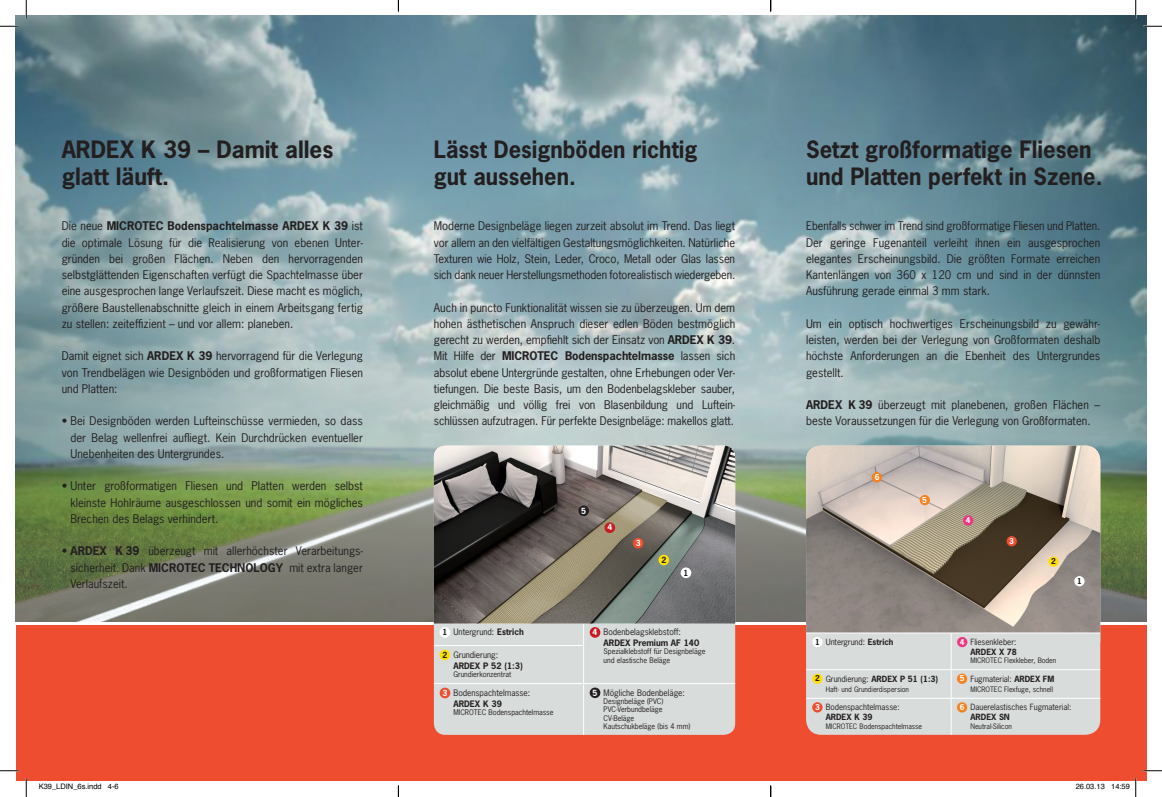
<style>
.page{position:relative;width:1162px;height:797px;background:#fff}
.page>*{position:absolute;margin:0;border:0;box-sizing:border-box;transform-origin:0 0}
.t1{font:700 22.5px/27.5px "News Gothic";color:#231f20}
.t2{font:11.25px/16.2px "News Gothic";color:#231f20;text-align:justify}
.t3{font:8.38px/10.5px "News Gothic";letter-spacing:-.005em;color:#231f20}
.t4{font:700 8.38px/10.5px "News Gothic";letter-spacing:-.005em;color:#231f20}
.t5{font:8.12px/10.1px "News Gothic";letter-spacing:-.005em;color:#231f20}
.t6{font:700 8.12px "News Gothic";letter-spacing:-.005em;color:#231f20}
.t7{font:700 8px "News Gothic";color:#fff}
.t8{font:700 8px "News Gothic";color:#231f20}
.t9{font:700 7.62px "News Gothic";color:#fff}
.t10{font:700 7.62px "News Gothic";color:#231f20}
.t11{font:7.5px "Helvetica";color:#000}
.t12{font:7.38px/8.4px "News Gothic";letter-spacing:-.005em;color:#231f20}
.t13{font:7.12px "News Gothic";letter-spacing:-.005em;color:#231f20}
.s1{font-weight:700}
.s2{font-weight:700;font-size:8px}
.s3{font-weight:700;font-size:8px;color:#fff}
.s4{font-size:8px}
.s5{font-weight:400}
.s6{font-weight:700;font-size:7.62px}
.s7{font-weight:700;font-size:7.62px;color:#fff}
.s8{font-size:7.62px}
</style>
<div class="page">
<img style="left:16px;top:16px;width:1130px;height:606px">
<div style="left:16px;top:625px;width:1130px;height:156px;background:#ef4d2f"></div>
<svg style="left:434px;top:445px;width:301px;height:290px;background:#a09e99"></svg>
<svg style="left:806px;top:445px;width:294px;height:289px;background:#b7b0a9"></svg>
<svg style="left:0;top:25px;width:19px;height:2px"></svg>
<svg style="left:1143px;top:25px;width:19px;height:2px"></svg>
<svg style="left:0;top:770px;width:19px;height:1px"></svg>
<svg style="left:1143px;top:770px;width:19px;height:1px"></svg>
<svg style="left:25px;top:0;width:2px;height:19px"></svg>
<svg style="left:25px;top:778px;width:2px;height:19px"></svg>
<svg style="left:1135px;top:0;width:1px;height:19px"></svg>
<svg style="left:1135px;top:778px;width:1px;height:19px"></svg>
<svg style="left:398px;top:785px;width:1px;height:12px"></svg>
<svg style="left:770px;top:785px;width:1px;height:12px"></svg>
<h1 class="t1" style="left:62px;top:135px;width:273px">ARDEX K 39 – Damit alles glatt läuft.</h1>
<h1 class="t1" style="left:434px;top:135px;width:265px">Lässt Designböden richtig gut aussehen.</h1>
<h1 class="t1" style="left:806px;top:135px;width:298px">Setzt großformatige Fliesen und Platten perfekt in Szene.</h1>
<p class="t2" style="left:434px;top:218px;width:303px">Moderne Designbeläge liegen zurzeit absolut im Trend. Das liegt vor allem an den vielfältigen Gestaltungsmöglichkeiten. Natürliche Texturen wie Holz, Stein, Leder, Croco, Metall oder Glas lassen sich dank neuer Herstellungsmethoden fotorealistisch wiedergeben.</p>
<p class="t2" style="left:434px;top:299px;width:303px">Auch in puncto Funktionalität wissen sie zu überzeugen. Um dem hohen ästhetischen Anspruch dieser edlen Böden bestmöglich gerecht zu werden, empfiehlt sich der Einsatz von <span class="s1">ARDEX K 39</span>.<br>Mit Hilfe der <span class="s1">MICROTEC Bodenspachtelmasse</span> lassen sich absolut ebene Untergründe gestalten, ohne Erhebungen oder Ver&shy;tiefungen. Die beste Basis, um den Bodenbelagskleber sauber, gleichmäßig und völlig frei von Blasenbildung und Luftein-- schlüssen aufzutragen. Für perfekte Designbeläge: makellos glatt.</p>
<p class="t2" style="left:806px;top:218px;width:296px">Ebenfalls schwer im Trend sind großformatige Fliesen und Platten.<br>Der geringe Fugenanteil verleiht ihnen ein ausgesprochen elegantes Erscheinungsbild. Die größten Formate erreichen Kantenlängen von 360 x 120 cm und sind in der dünnsten Ausführung gerade einmal 3 mm stark.</p>
<p class="t2" style="left:806px;top:315px;width:296px">Um ein optisch hochwertiges Erscheinungsbild zu gewähr&shy;leisten, werden bei der Verlegung von Großformaten deshalb höchste Anforderungen an die Ebenheit des Untergrundes gestellt.</p>
<p class="t2" style="left:806px;top:396px;width:296px"><span class="s1">ARDEX K 39</span> überzeugt mit planebenen, großen Flächen – beste Voraussetzungen für die Verlegung von Großformaten.</p>
<p class="t2" style="left:62px;top:218px;width:303px">Die neue <span class="s1">MICROTEC Bodenspachtelmasse ARDEX K 39</span> ist die optimale Lösung für die Realisierung von ebenen Unter&shy;gründen bei großen Flächen. Neben den hervorragenden selbstglättenden Eigenschaften verfügt die Spachtelmasse über eine ausgesprochen lange Verlaufszeit. Diese macht es möglich, größere Baustellenabschnitte gleich in einem Arbeitsgang fertig zu stellen: zeiteffizient – und vor allem: planeben.</p>
<p class="t2" style="left:62px;top:348px;width:303px">Damit eignet sich <span class="s1">ARDEX K 39</span> hervorragend für die Verlegung von Trendbelägen wie Designböden und großformatigen Fliesen und Platten:</p>
<p class="t2" style="left:71px;top:413px;width:294px;text-indent:-9px">• Bei Designböden werden Lufteinschüsse vermieden, so dass der Belag wellenfrei aufliegt. Kein Durchdrücken eventueller Unebenheiten des Untergrundes.</p>
<p class="t2" style="left:71px;top:478px;width:294px;text-indent:-9px">• Unter großformatigen Fliesen und Platten werden selbst kleinste Hohlräume ausgeschlossen und somit ein mögliches Brechen des Belags verhindert.</p>
<p class="t2" style="left:71px;top:543px;width:294px;text-indent:-9px">• <span class="s1">ARDEX K 39</span> überzeugt mit allerhöchster Verarbeitungs&shy;sicherheit. Dank <span class="s1">MICROTEC TECHNOLOGY</span> mit extra langer Verlaufszeit.</p>
<p class="t9" style="left:874px;top:472px;width:6px">6</p>
<p class="t9" style="left:922px;top:495px;width:6px">5</p>
<p class="t7" style="left:581px;top:505px;width:6px">5</p>
<p class="t9" style="left:965px;top:515px;width:6px">4</p>
<p class="t7" style="left:607px;top:522px;width:6px">4</p>
<p class="t9" style="left:1009px;top:536px;width:6px">3</p>
<p class="t7" style="left:636px;top:537px;width:6px">3</p>
<p class="t8" style="left:661px;top:554px;width:6px">2</p>
<p class="t10" style="left:1051px;top:556px;width:6px">2</p>
<p class="t8" style="left:683px;top:567px;width:6px">1</p>
<p class="t10" style="left:1077px;top:576px;width:6px">1</p>
<p class="t3" style="left:442px;top:626px;width:83px"><span class="s2">1</span> Untergrund: <span class="s1">Estrich</span></p>
<p class="t3" style="left:603px;top:626px;width:97px;text-indent:-11px"><span class="s3">4</span> Bodenbelagsklebstoff:<br><span class="s1">ARDEX Premium AF 140</span></p>
<p class="t12" style="left:603px;top:647px;width:103px">Spezialklebstoff für Designbeläge und elastische Beläge</p>
<p class="t3" style="left:592px;top:687px;width:94px"><span class="s3">5</span> Mögliche Bodenbeläge:</p>
<p class="t12" style="left:603px;top:696px;width:88px">Designbeläge (PVC)<br>PVC-Verbundbeläge<br>CV-Beläge<br>Kautschukbeläge (bis 4 mm)</p>
<p class="t4" style="left:453px;top:649px;width:71px;text-indent:-11px"><span class="s4">2</span> <span class="s5">Grundierung:<br></span>ARDEX P 52 (1:3)</p>
<p class="t12" style="left:453px;top:669px;width:59px">Grundierkonzentrat</p>
<p class="t3" style="left:453px;top:687px;width:78px;text-indent:-11px"><span class="s3">3</span> Bodenspachtelmasse:<br><span class="s1">ARDEX K 39</span></p>
<p class="t12" style="left:453px;top:707px;width:101px">MICROTEC Bodenspachtelmasse</p>
<p class="t5" style="left:815px;top:636px;width:80px"><span class="s6">1</span> Untergrund: <span class="s1">Estrich</span></p>
<p class="t5" style="left:959px;top:636px;width:59px;text-align:right"><span class="s7">4</span> Fliesenkleber:<br><span class="s1">ARDEX X 78</span></p>
<p class="t13" style="left:970px;top:656px;width:87px">MICROTEC Flexkleber, Boden</p>
<p class="t6" style="left:815px;top:673px;width:125px"><span class="s8">2</span> <span class="s5">Grundierung:</span> ARDEX P 51 (1:3)</p>
<p class="t13" style="left:825px;top:684px;width:85px">Haft- und Grundierdispersion</p>
<p class="t5" style="left:959px;top:673px;width:96px"><span class="s7">5</span> Fugmaterial: <span class="s1">ARDEX FM</span></p>
<p class="t13" style="left:970px;top:684px;width:84px">MICROTEC Flexfuge, schnell</p>
<p class="t5" style="left:825px;top:702px;width:75px;text-indent:-11px"><span class="s7">3</span> Bodenspachtelmasse:<br><span class="s1">ARDEX K 39</span></p>
<p class="t13" style="left:825px;top:721px;width:98px">MICROTEC Bodenspachtelmasse</p>
<p class="t5" style="left:970px;top:702px;width:102px;text-indent:-11px"><span class="s7">6</span> Dauerelastisches Fugmaterial:<br><span class="s1">ARDEX SN</span></p>
<p class="t13" style="left:970px;top:721px;width:43px">Neutral-Silicon</p>
<p class="t11" style="left:39px;top:781px;width:82px">K39_LDIN_6s.indd 4-6</p>
<p class="t11" style="left:1075px;top:781px;width:56px">26.03.13 14:59</p>
</div>
